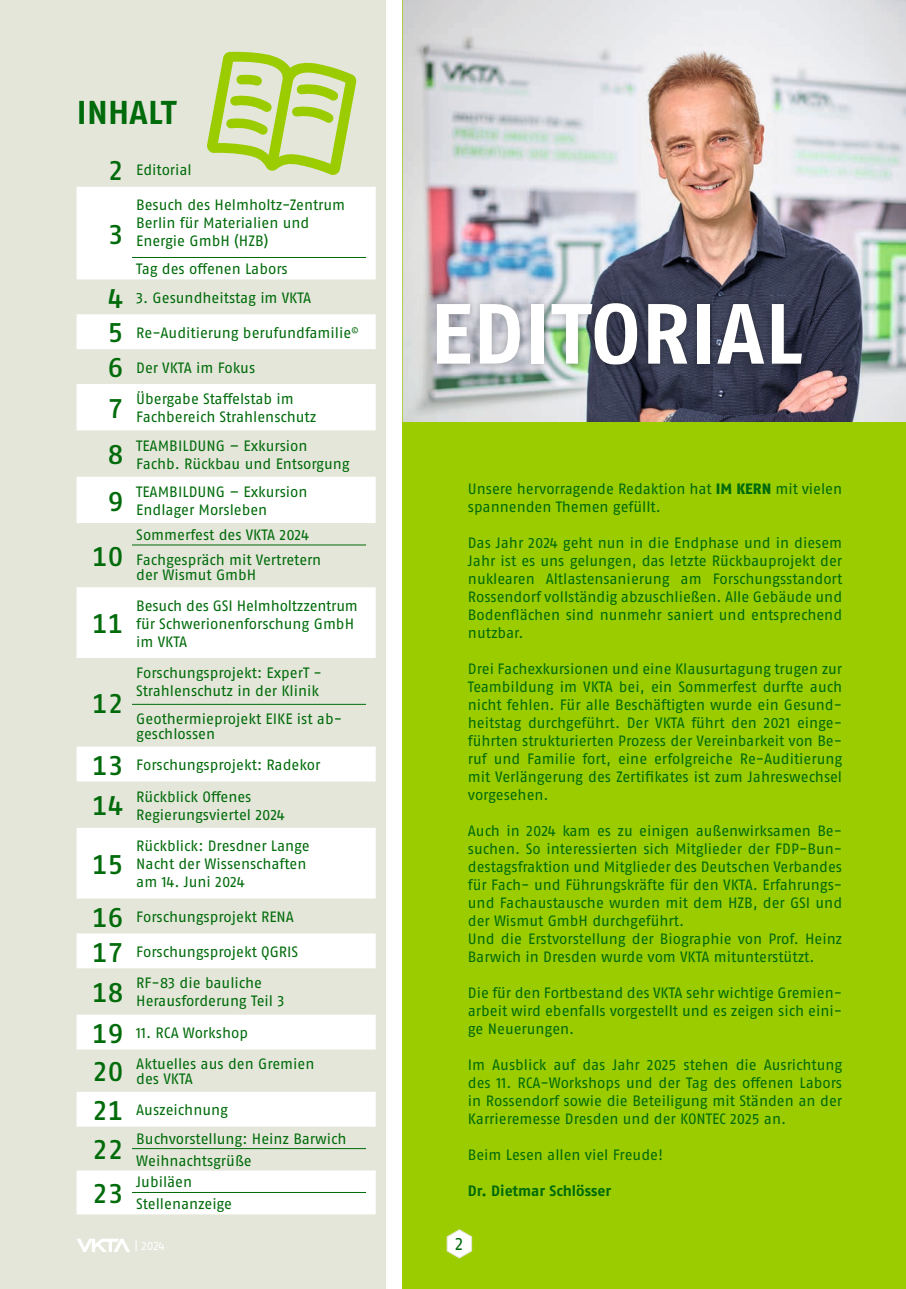
<style>
.page{position:relative;width:906px;height:1289px;background:#fff}
.page>*{position:absolute;margin:0;border:0;box-sizing:border-box;transform-origin:0 0}
.t1{font:700 85.2px "Fago Pro";letter-spacing:.01em;color:#fff}
.t2{font:700 33px "Fago Pro";letter-spacing:.01em;color:#006b0a}
.t3{font:500 27px "Fago Pro";color:#006b0a}
.t4{font:18px "Fago Pro";color:#006b0a}
.t5{font:15px/18px "Fago Pro";letter-spacing:-.005em;color:#006b0a}
.t6{font:700 15px "Fago Pro";color:#006b0a}
.t7{font:12px "Fago Pro";color:#fff}
.s1{font-weight:500;font-size:27px}
.s2{font-weight:800}
</style>
<div class="page">
<div style="left:0;top:0;width:386px;height:1288px;background:#e4e6d9"></div>
<div style="left:403px;top:0;width:503px;height:1288px;background:#9bcc00"></div>
<svg style="left:77px;top:187px;width:299px;height:1027px;fill:#fff"></svg>
<hr style="left:132px;top:1192px;width:234px;height:1px;background:#006b0a">
<hr style="left:132px;top:257px;width:234px;height:1px;background:#006b0a">
<hr style="left:132px;top:544px;width:234px;height:1px;background:#006b0a">
<hr style="left:132px;top:704px;width:234px;height:1px;background:#006b0a">
<hr style="left:132px;top:1148px;width:234px;height:1px;background:#006b0a">
<svg style="left:207px;top:52px;width:150px;height:123px"></svg>
<img style="left:403px;top:0;width:503px;height:422px">
<img style="left:429px;top:296px;width:380px;height:76px">
<svg style="left:446px;top:1229px;width:26px;height:29px"></svg>
<svg style="left:77px;top:1238px;width:53px;height:13px"></svg>
<h2 class="t2" style="left:77px;top:93px;width:101px">INHALT</h2>
<p class="t5" style="left:108px;top:161px;width:85px"><span class="s1">2</span> Editorial</p>
<p class="t5" style="left:136px;top:196px;width:210px">Besuch des Helmholtz-Zentrum<br>Berlin für Materialien und<br>Energie GmbH (HZB)</p>
<p class="t5" style="left:108px;top:255px;width:205px;line-height:28.3px;text-align:center">Tag des offenen Labors<br><span class="s1">4</span> 3. Gesundheitstag im VKTA</p>
<p class="t5" style="left:108px;top:323px;width:252px"><span class="s1">5</span> Re-Auditierung berufundfamilie<sup>©</sup></p>
<p class="t5" style="left:108px;top:358px;width:149px"><span class="s1">6</span> Der VKTA im Fokus</p>
<h3 class="t3" style="left:108px;top:392px;width:17px">7</h3>
<p class="t5" style="left:136px;top:390px;width:182px">Übergabe Staffelstab im<br>Fachbereich Strahlenschutz</p>
<h3 class="t3" style="left:108px;top:438px;width:17px">8</h3>
<p class="t5" style="left:136px;top:436px;width:215px">TEAMBILDUNG – Exkursion<br>Fachb. Rückbau und Entsorgung</p>
<h3 class="t3" style="left:108px;top:485px;width:17px">9</h3>
<p class="t5" style="left:136px;top:482px;width:173px">TEAMBILDUNG – Exkursion<br>Endlager Morsleben</p>
<h3 class="t3" style="left:92px;top:540px;width:33px">10</h3>
<h3 class="t3" style="left:108px;top:218px;width:17px">3</h3>
<p class="t5" style="left:136px;top:522px;width:187px;line-height:24.6px">Sommerfest des VKTA 2024<br>Fachgespräch mit Vertretern</p>
<p class="t5" style="left:136px;top:565px;width:122px">der Wismut GmbH</p>
<h3 class="t3" style="left:92px;top:607px;width:33px">11</h3>
<p class="t5" style="left:136px;top:596px;width:223px">Besuch des GSI Helmholtzzentrum für Schwerionenforschung GmbH im VKTA</p>
<p class="t5" style="left:136px;top:664px;width:187px">Forschungsprojekt: ExperT -<br>Strahlenschutz in der Klinik</p>
<p class="t5" style="left:136px;top:711px;width:207px;line-height:15px">Geothermieprojekt EIKE ist ab&shy;geschlossen</p>
<p class="t5" style="left:92px;top:755px;width:230px"><span class="s1">13</span> Forschungsprojekt: Radekor</p>
<h3 class="t3" style="left:92px;top:789px;width:33px">14</h3>
<p class="t5" style="left:136px;top:787px;width:150px">Rückblick Offenes<br>Regierungsviertel 2024</p>
<h3 class="t3" style="left:92px;top:848px;width:33px">15</h3>
<h3 class="t3" style="left:92px;top:687px;width:33px">12</h3>
<p class="t5" style="left:136px;top:836px;width:175px">Rückblick: Dresdner Lange<br>Nacht der Wissenschaften am 14. Juni 2024</p>
<p class="t5" style="left:92px;top:907px;width:203px"><span class="s1">16</span> Forschungsprojekt RENA</p>
<p class="t5" style="left:92px;top:942px;width:208px"><span class="s1">17</span> Forschungsprojekt QGRIS</p>
<h3 class="t3" style="left:92px;top:976px;width:33px">18</h3>
<p class="t5" style="left:136px;top:974px;width:150px">RF-83 die bauliche<br>Herausforderung Teil 3</p>
<p class="t5" style="left:92px;top:1023px;width:157px"><span class="s1">19</span> 11. RCA Workshop</p>
<h3 class="t3" style="left:92px;top:1055px;width:33px">20</h3>
<p class="t5" style="left:136px;top:1056px;width:180px;line-height:15px">Aktuelles aus den Gremien des VKTA</p>
<p class="t5" style="left:92px;top:1100px;width:137px"><span class="s1">21</span> Auszeichnung</p>
<h3 class="t3" style="left:92px;top:1133px;width:33px">22</h3>
<p class="t5" style="left:136px;top:1127px;width:212px;line-height:21.9px">Buchvorstellung: Heinz Barwich<br>Weihnachtsgrüße</p>
<h3 class="t3" style="left:92px;top:1177px;width:33px">23</h3>
<p class="t5" style="left:136px;top:1171px;width:97px;line-height:21.9px">Jubiläen<br>Stellenanzeige</p>
<h1 class="t1" style="left:430px;top:283px;width:374px">EDITORIAL</h1>
<p class="t5" style="left:468px;top:480px;width:376px">Unsere hervorragende Redaktion hat <span class="s2">IM KERN</span> mit vielen spannenden Themen gefüllt.</p>
<p class="t5" style="left:468px;top:534px;width:376px;text-align:justify">Das Jahr 2024 geht nun in die Endphase und in diesem Jahr ist es uns gelungen, das letzte Rückbauprojekt der nuklearen Altlastensanierung am Forschungsstandort Rossendorf vollständig abzuschließen. Alle Gebäude und Bodenflächen sind nunmehr saniert und entsprechend nutzbar.</p>
<p class="t5" style="left:468px;top:660px;width:376px;text-align:justify">Drei Fachexkursionen und eine Klausurtagung trugen zur Teambildung im VKTA bei, ein Sommerfest durfte auch nicht fehlen. Für alle Beschäftigten wurde ein Gesund&shy;heitstag durchgeführt. Der VKTA führt den 2021 einge&shy;führten strukturierten Prozess der Vereinbarkeit von Be&shy;ruf und Familie fort, eine erfolgreiche Re-Auditierung mit Verlängerung des Zertifikates ist zum Jahreswechsel vorgesehen.</p>
<p class="t5" style="left:468px;top:822px;width:376px">Auch in 2024 kam es zu einigen außenwirksamen Be&shy;suchen. So interessierten sich Mitglieder der FDP-Bun&shy;destagsfraktion und Mitglieder des Deutschen Verbandes für Fach- und Führungskräfte für den VKTA. Erfahrungs&shy;und Fachaustausche wurden mit dem HZB, der GSI und der Wismut GmbH durchgeführt.<br>Und die Erstvorstellung der Biographie von Prof. Heinz Barwich in Dresden wurde vom VKTA mitunterstützt.</p>
<p class="t5" style="left:468px;top:984px;width:376px;text-align:justify">Die für den Fortbestand des VKTA sehr wichtige Gremien&shy;arbeit wird ebenfalls vorgestellt und es zeigen sich eini&shy;ge Neuerungen.</p>
<p class="t5" style="left:468px;top:1056px;width:376px;text-align:justify">Im Ausblick auf das Jahr 2025 stehen die Ausrichtung des 11. RCA-Workshops und der Tag des offenen Labors in Rossendorf sowie die Beteiligung mit Ständen an der Karrieremesse Dresden und der KONTEC 2025 an.</p>
<p class="t5" style="left:468px;top:1146px;width:197px">Beim Lesen allen viel Freude!</p>
<p class="t6" style="left:468px;top:1182px;width:145px">Dr. Dietmar Schlösser</p>
<p class="t7" style="left:134px;top:1238px;width:32px">| 2024</p>
<p class="t4" style="left:455px;top:1232px;width:10px">2</p>
</div>
